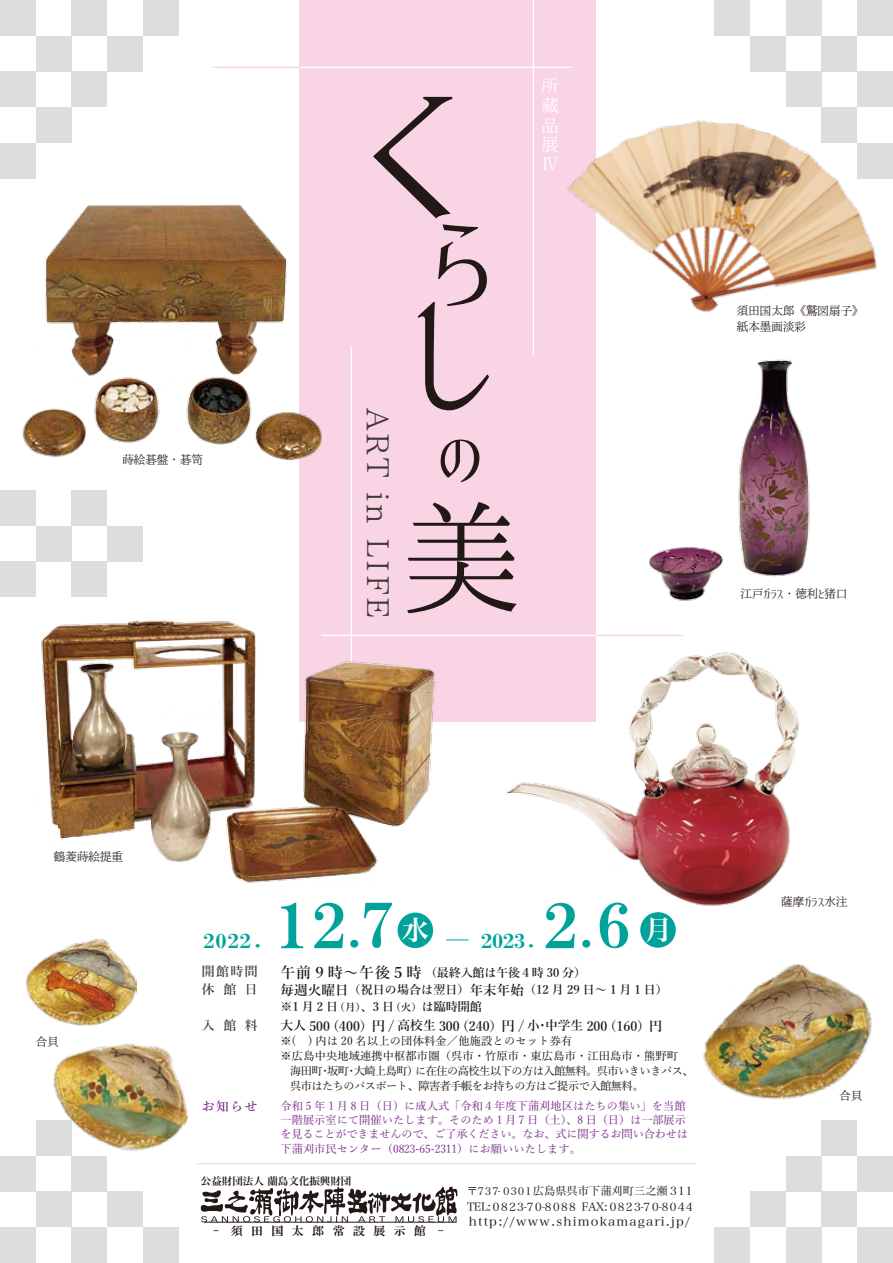
<style>
.page{position:relative;width:893px;height:1263px;background:#fff}
.page>*{position:absolute;margin:0;border:0;box-sizing:border-box;transform-origin:0 0}
.t1{font:61.5px "HGP Mincho E";color:#00a29a;scale:1.17 1}
.t2{font:30.6px "Koku Mincho Regular";letter-spacing:.1em;color:#3e3a39}
.t3{font:27px "Hira Min Pro W6";color:#fff}
.t4{font:19.05px "HG Mincho E";letter-spacing:.025em;color:#00a29a;scale:1.17 1}
.t5{font:18px/19.8px "Koku Mincho Regular";color:#fff;text-align:justify}
.t6{font:600 13.2px "Yu Min";color:#221815}
.t7{font:600 12.75px/18px "Yu Min";letter-spacing:.68em;color:#3e3a39}
.t8{font:600 12.75px "Yu Min";color:#7e318e}
.t9{font:600 12px/17.2px "Yu Min";color:#221815}
.t10{font:12px/16.5px "Koku Mincho Regular";letter-spacing:-.04em;color:#221815}
.t11{font:12px "Hira Min Pro W3";letter-spacing:.085em;color:#221815;scale:1.1 1}
.t12{font:12px "HG Mincho E";letter-spacing:.7em;color:#221815}
.t13{font:500 11.25px/14.2px "Yu Min";color:#7e318e}
.t14{font:500 11.25px "Yu Min";letter-spacing:-.05em;color:#221815}
.t15{font:11.25px/15.5px "Hira Min Pro W3";letter-spacing:-.14em;color:#221815}
.t16{font:500 11.25px "Yu Min";letter-spacing:.01em;color:#221815}
.t17{font:500 11.25px "Yu Min";letter-spacing:.015em;color:#221815}
.t18{font:10.5px "Hira Min Pro N W6";color:#221815}
.s1{font-size:45px}
.s2{font-size:15px}
.s3{font-size:13.5px}
.s4{font-size:10.5px}
.s5{font-size:12.75px}
</style>
<div class="page">
<div style="left:107px;top:1191px;width:36px;height:36px;background:#dcdddd"></div>
<div style="left:0;top:1156px;width:36px;height:35px;background:#dcdddd"></div>
<div style="left:36px;top:1191px;width:35px;height:36px;background:#dcdddd"></div>
<div style="left:36px;top:1120px;width:35px;height:36px;background:#dcdddd"></div>
<div style="left:71px;top:1227px;width:36px;height:36px;background:#dcdddd"></div>
<div style="left:0;top:1227px;width:36px;height:36px;background:#dcdddd"></div>
<div style="left:143px;top:1227px;width:36px;height:36px;background:#dcdddd"></div>
<div style="left:71px;top:1156px;width:36px;height:35px;background:#dcdddd"></div>
<div style="left:750px;top:1191px;width:36px;height:36px;background:#dcdddd"></div>
<div style="left:857px;top:1156px;width:36px;height:35px;background:#dcdddd"></div>
<div style="left:786px;top:1227px;width:35px;height:36px;background:#dcdddd"></div>
<div style="left:821px;top:1191px;width:36px;height:36px;background:#dcdddd"></div>
<div style="left:821px;top:1120px;width:36px;height:36px;background:#dcdddd"></div>
<div style="left:857px;top:1227px;width:36px;height:36px;background:#dcdddd"></div>
<div style="left:714px;top:1227px;width:36px;height:36px;background:#dcdddd"></div>
<div style="left:786px;top:1156px;width:35px;height:35px;background:#dcdddd"></div>
<div style="left:750px;top:36px;width:36px;height:35px;background:#dcdddd"></div>
<div style="left:857px;top:71px;width:36px;height:36px;background:#dcdddd"></div>
<div style="left:821px;top:36px;width:36px;height:35px;background:#dcdddd"></div>
<div style="left:786px;top:0;width:35px;height:36px;background:#dcdddd"></div>
<div style="left:857px;top:0;width:36px;height:36px;background:#dcdddd"></div>
<div style="left:714px;top:0;width:36px;height:36px;background:#dcdddd"></div>
<div style="left:786px;top:71px;width:35px;height:36px;background:#dcdddd"></div>
<div style="left:107px;top:36px;width:36px;height:35px;background:#dcdddd"></div>
<div style="left:0;top:71px;width:36px;height:36px;background:#dcdddd"></div>
<div style="left:71px;top:0;width:36px;height:36px;background:#dcdddd"></div>
<div style="left:36px;top:36px;width:35px;height:35px;background:#dcdddd"></div>
<div style="left:36px;top:107px;width:35px;height:36px;background:#dcdddd"></div>
<div style="left:0;top:0;width:36px;height:36px;background:#dcdddd"></div>
<div style="left:143px;top:0;width:36px;height:36px;background:#dcdddd"></div>
<div style="left:71px;top:71px;width:36px;height:36px;background:#dcdddd"></div>
<div style="left:0;top:143px;width:36px;height:36px;background:#dcdddd"></div>
<div style="left:107px;top:526px;width:36px;height:35px;background:#dcdddd"></div>
<div style="left:0;top:490px;width:36px;height:36px;background:#dcdddd"></div>
<div style="left:36px;top:526px;width:35px;height:35px;background:#dcdddd"></div>
<div style="left:71px;top:561px;width:36px;height:36px;background:#dcdddd"></div>
<div style="left:0;top:561px;width:36px;height:36px;background:#dcdddd"></div>
<div style="left:71px;top:490px;width:36px;height:36px;background:#dcdddd"></div>
<div style="left:299px;top:0;width:297px;height:722px;background:#f9d4e4"></div>
<svg style="left:373px;top:97px;width:79px;height:121px"></svg>
<svg style="left:418px;top:224px;width:71px;height:187px"></svg>
<svg style="left:440px;top:439px;width:40px;height:43px"></svg>
<svg style="left:407px;top:502px;width:110px;height:111px"></svg>
<hr style="left:299px;top:67px;width:272px;height:1px;background:#fff">
<hr style="left:533px;top:0;width:1px;height:356px;background:#fff">
<hr style="left:322px;top:635px;width:274px;height:1px;background:#fff">
<hr style="left:351px;top:346px;width:1px;height:364px;background:#fff">
<hr style="left:197px;top:1163px;width:499px;height:1px;background:#dcdddd">
<hr style="left:596px;top:635px;width:87px;height:1px;background:#f9d4e4">
<hr style="left:213px;top:67px;width:87px;height:1px;background:#f9d4e4">
<svg style="left:201px;top:1186px;width:257px;height:36px"></svg>
<hr style="left:204px;top:1222px;width:252px;height:1px;background:#221815">
<div style="left:398px;top:912px;width:35px;height:36px;background:#00a29a;border-radius:50%"></div>
<div style="left:640px;top:912px;width:36px;height:36px;background:#00a29a;border-radius:50%"></div>
<svg style="left:446px;top:939px;width:22px;height:1px"></svg>
<img style="left:25px;top:939px;width:111px;height:78px">
<img style="left:50px;top:1017px;width:139px;height:139px">
<img style="left:567px;top:82px;width:326px;height:230px">
<img style="left:649px;top:359px;width:161px;height:242px">
<img style="left:506px;top:652px;width:293px;height:254px">
<img style="left:41px;top:615px;width:398px;height:268px">
<img style="left:22px;top:204px;width:300px;height:256px">
<img style="left:703px;top:963px;width:169px;height:137px">
<p class="t10" style="left:122px;top:452px;width:83px">蒔絵碁盤・碁笥</p>
<h2 class="t2" style="left:395px;top:408px;width:212px;rotate:90deg">ART in LIFE</h2>
<h3 class="t5" style="left:541px;top:76px;width:19px">所蔵品展Ⅳ</h3>
<p class="t10" style="left:736px;top:303px;width:129px">須田国太郎《鷲図扇子》紙本墨画淡彩</p>
<p class="t10" style="left:740px;top:586px;width:109px">江戸ガラス・徳利と猪口</p>
<p class="t10" style="left:54px;top:849px;width:71px">鶴菱蒔絵提重</p>
<p class="t10" style="left:36px;top:1034px;width:25px">合貝</p>
<h3 class="t4" style="left:203px;top:931px;width:53px">2022.</h3>
<p class="t7" style="left:202px;top:963px;width:57px">開館時間休館日</p>
<p class="t7" style="left:202px;top:1017px;width:57px">入館料</p>
<p class="t8" style="left:202px;top:1099px;width:57px">お知らせ</p>
<h1 class="t1" style="left:272px;top:894px;width:108px">12<span class="s1">.</span>7</h1>
<h3 class="t3" style="left:402px;top:906px;width:28px">水</h3>
<h3 class="t4" style="left:481px;top:931px;width:49px">2023.</h3>
<h1 class="t1" style="left:541px;top:894px;width:80px">2<span class="s1">.</span>6</h1>
<h3 class="t3" style="left:645px;top:906px;width:28px">月</h3>
<p class="t9" style="left:281px;top:964px;width:389px"><span class="s2">午前９時～午後５時</span>（最終入館は午後４時 30 分）<br><span class="s3">毎週火曜日</span>（祝日の場合は翌日）<span class="s3">年末年始</span>（12 月 29 日～ 1 月 1 日）※1 月 2 日<span class="s4">（月）</span>、3 日<span class="s4">（火）</span>は臨時開館</p>
<p class="t6" style="left:281px;top:1018px;width:383px"><span class="s5">大人</span> 500（400）<span class="s3">円 /</span> <span class="s5">高校生</span> 300（240）<span class="s3">円 /</span> <span class="s5">小・中学生</span> 200（160）円</p>
<p class="t17" style="left:281px;top:1031px;width:293px">※( ) 内は 20 名以上の団体料金／他施設とのセット券有</p>
<p class="t16" style="left:281px;top:1046px;width:399px">※広島中央地域連携中枢都市圏（呉市・竹原市・東広島市・江田島市・熊野町</p>
<p class="t14" style="left:290px;top:1061px;width:405px">海田町・坂町・大崎上島町）に在住の高校生以下の方は入館無料。呉市いきいきパス、</p>
<p class="t14" style="left:290px;top:1076px;width:355px">呉市はたちのパスポート、障害者手帳をお持ちの方はご提示で入館無料。</p>
<p class="t13" style="left:281px;top:1097px;width:409px">令和 5 年 1 月 8 日（日）に成人式「令和４年度下蒲刈地区はたちの集い」を当館一階展示室にて開催いたします。そのため 1 月 7 日（土）、8 日（日）は一部展示を見ることができませんので、ご了承ください。なお、式に関するお問い合わせは下蒲刈市民センター（0823-65-2311）にお願いいたします。</p>
<p class="t18" style="left:201px;top:1172px;width:152px">公益財団法人 蘭島文化振興財団</p>
<p class="t12" style="left:213px;top:1224px;width:232px">- 須田国太郎常設展示館 -</p>
<p class="t15" style="left:467px;top:1182px;width:229px"><span class="s4">〒７３７-０３０１</span> 広島県呉市下蒲刈町三之瀬３１１<br>TEL: ０８２３ -７０ -８０８８ FAX: ０８２３ -７０ -８０４４</p>
<p class="t11" style="left:469px;top:1211px;width:203px">http://www.shimokamagari.jp/</p>
<p class="t10" style="left:781px;top:893px;width:68px">薩摩ガラス水注</p>
<p class="t10" style="left:839px;top:1088px;width:25px">合貝</p>
</div>
